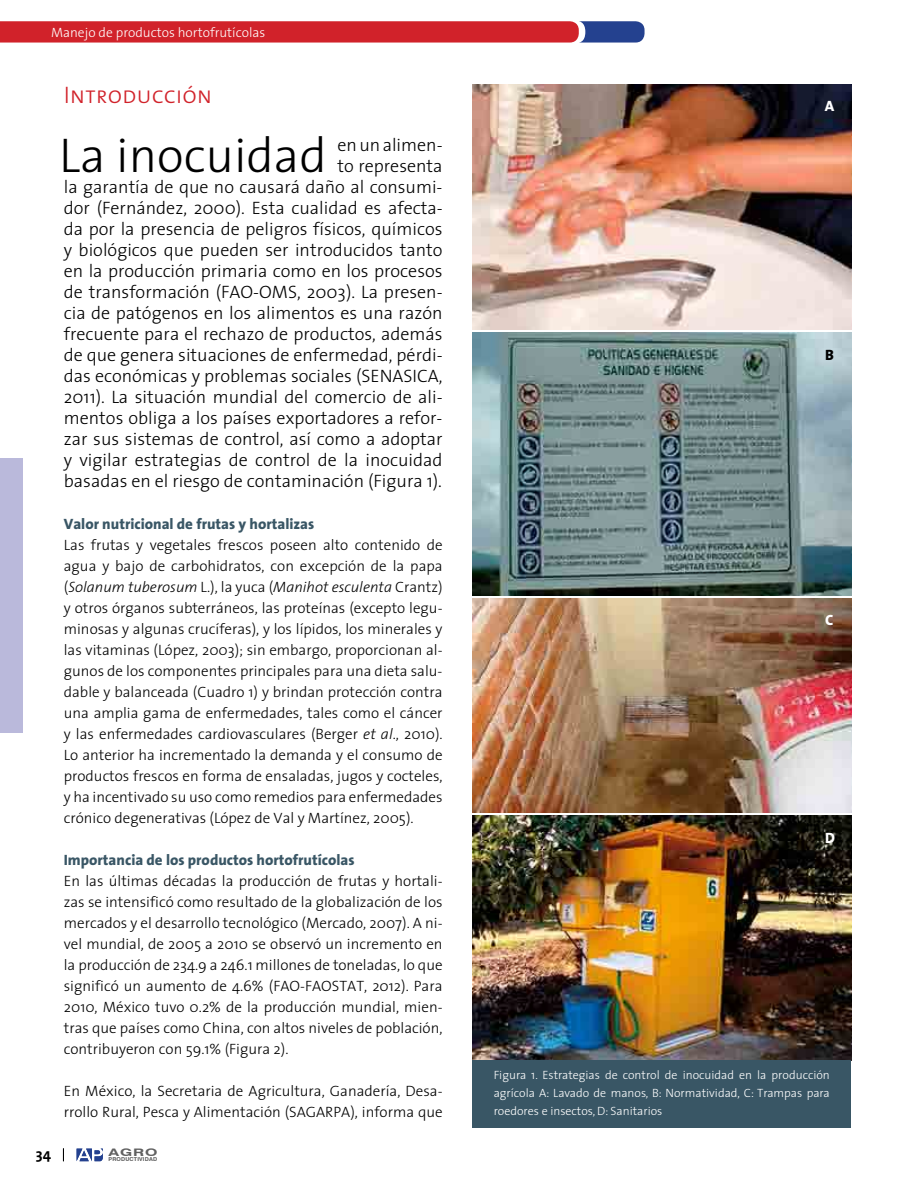
<style>
.page{position:relative;width:915px;height:1191px;background:#fff}
.page>*{position:absolute;margin:0;border:0;box-sizing:border-box;transform-origin:0 0}
.t1{font:300 49.05px "The Sans 3";color:#000}
.t2{font:24px "The Sans 3 Light Caps";color:#d1222a}
.t3{font:300 18px/21px "The Sans 3";color:#000;text-align:right}
.t4{font:300 15px/21px "The Sans 3";color:#000;text-align:justify}
.t5{font:800 15px "The Sans 8";color:#395665}
.t6{font:800 15px "The Sans 8";color:#fff}
.t7{font:15px "The Sans 7 Bold Plain";color:#000}
.t8{font:800 15px "The Sans 8";color:#000}
.t9{font:300 13.5px "The Sans 3";color:#fff}
.t10{font:300 12px/18px "The Sans 3";color:#fff;text-align:justify}
.t11{font:700 10.35px "Swiss 721 BT";color:#000;scale:1.52 1}
.t12{font:700 5.4px "Swiss 721 BT";letter-spacing:.03em;color:#000}
.s1{font-style:italic}
</style>
<div class="page">
<svg style="left:77px;top:1148px;width:26px;height:13px"></svg>
<svg style="left:63px;top:1148px;width:1px;height:13px"></svg>
<svg style="left:0;top:21px;width:644px;height:22px;background:#c32e3c"></svg>
<div style="left:0;top:458px;width:22px;height:275px;background:#bab9db"></div>
<img style="left:472px;top:85px;width:378px;height:244px">
<img style="left:472px;top:332px;width:378px;height:263px">
<img style="left:472px;top:598px;width:379px;height:214px">
<img style="left:472px;top:815px;width:378px;height:245px">
<div style="left:472px;top:1060px;width:378px;height:67px;background:#395665"></div>
<p class="t9" style="left:51px;top:21px;width:216px">Manejo de productos hortofrutícolas</p>
<h2 class="t2" style="left:64px;top:75px;width:150px">Introducción</h2>
<h1 class="t1" style="left:59px;top:115px;width:269px">La inocuidad</h1>
<p class="t3" style="left:64px;top:133px;width:380px">en un alimen-<br>to representa<br>la garantía de que no causará daño al consumi&shy;dor (Fernández, 2000). Esta cualidad es afecta&shy;da por la presencia de peligros físicos, químicos y biológicos que pueden ser introducidos tanto en la producción primaria como en los procesos de transformación (FAO-OMS, 2003). La presen&shy;cia de patógenos en los alimentos es una razón frecuente para el rechazo de productos, además de que genera situaciones de enfermedad, pérdi&shy;das económicas y problemas sociales (SENASICA, 2011). La situación mundial del comercio de ali&shy;mentos obliga a los países exportadores a refor&shy;zar sus sistemas de control, así como a adoptar y vigilar estrategias de control de la inocuidad basadas en el riesgo de contaminación (Figura 1).</p>
<p class="t5" style="left:64px;top:511px;width:252px">Valor nutricional de frutas y hortalizas</p>
<p class="t4" style="left:64px;top:534px;width:380px">Las frutas y vegetales frescos poseen alto contenido de agua y bajo de carbohidratos, con excepción de la papa (<span class="s1">Solanum tuberosum</span> L.), la yuca (<span class="s1">Manihot esculenta</span> Crantz) y otros órganos subterráneos, las proteínas (excepto legu&shy;minosas y algunas crucíferas), y los lípidos, los minerales y las vitaminas (López, 2003); sin embargo, proporcionan al&shy;gunos de los componentes principales para una dieta salu&shy;dable y balanceada (Cuadro 1) y brindan protección contra una amplia gama de enfermedades, tales como el cáncer y las enfermedades cardiovasculares (Berger <span class="s1">et al</span>., 2010).<br>Lo anterior ha incrementado la demanda y el consumo de productos frescos en forma de ensaladas, jugos y cocteles, y ha incentivado su uso como remedios para enfermedades crónico degenerativas (López de Val y Martínez, 2005).</p>
<p class="t5" style="left:64px;top:847px;width:292px">Importancia de los productos hortofrutícolas</p>
<p class="t4" style="left:64px;top:870px;width:380px">En las últimas décadas la producción de frutas y hortali&shy;zas se intensificó como resultado de la globalización de los mercados y el desarrollo tecnológico (Mercado, 2007). A ni&shy;vel mundial, de 2005 a 2010 se observó un incremento en la producción de 234.9 a 246.1 millones de toneladas, lo que significó un aumento de 4.6% (FAO-FAOSTAT, 2012). Para 2010, México tuvo 0.2% de la producción mundial, mien&shy;tras que países como China, con altos niveles de población, contribuyeron con 59.1% (Figura 2).</p>
<p class="t4" style="left:64px;top:1080px;width:380px">En México, la Secretaria de Agricultura, Ganadería, Desa&shy;rrollo Rural, Pesca y Alimentación (SAGARPA), informa que</p>
<p class="t7" style="left:36px;top:1141px;width:17px">34</p>
<p class="t11" style="left:108px;top:1146px;width:34px">AGRO</p>
<p class="t12" style="left:108px;top:1156px;width:50px">PRODUCTIVIDAD</p>
<p class="t6" style="left:824px;top:93px;width:11px">A</p>
<p class="t8" style="left:825px;top:342px;width:10px">B</p>
<p class="t6" style="left:825px;top:607px;width:10px">C</p>
<p class="t6" style="left:825px;top:825px;width:11px">D</p>
<p class="t10" style="left:493px;top:1066px;width:337px">Figura 1. Estrategias de control de inocuidad en la producción agrícola A: Lavado de manos, B: Normatividad, C: Trampas para roedores e insectos, D: Sanitarios</p>
</div>
